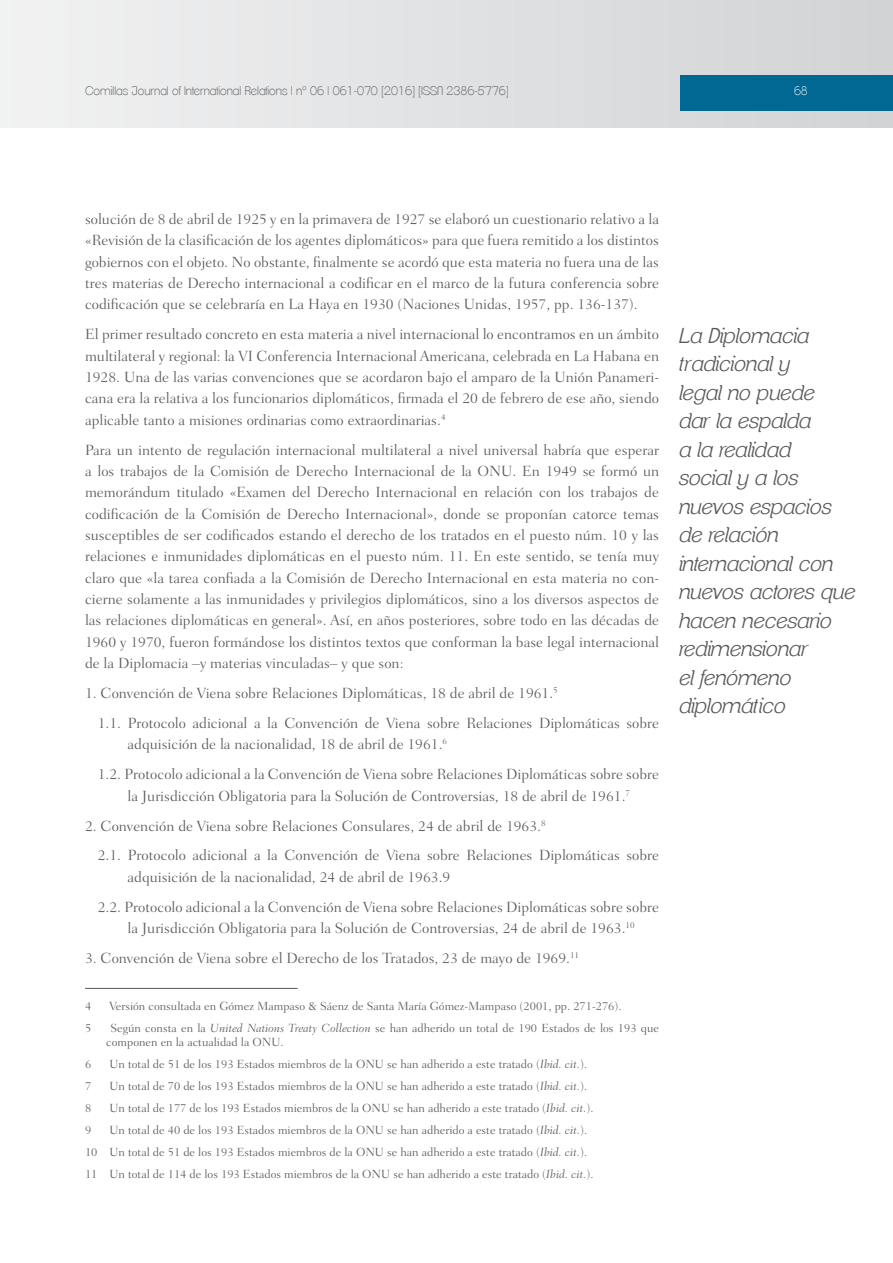
<style>
.page{position:relative;width:893px;height:1263px;background:#fff}
.page>*{position:absolute;margin:0;border:0;box-sizing:border-box;transform-origin:0 0}
.t1{font:italic 300 21px/28.5px "Clemente P Daf";color:#58595b}
.t2{font:300 15px/21.3px "Fairfield LH";color:#58595b}
.t3{font:300 12px/22px "Fairfield LH";color:#58595b}
.t4{font:200 12px "Clemente P Dac";color:#58595b}
.t5{font:200 12px "Clemente P Dac";color:#fff}
.s1{font-style:italic}
</style>
<div class="page">
<div style="left:0;top:0;width:893px;height:128px;background:linear-gradient(to right,#f1f2f2,#d1d3d4)"></div>
<div style="left:680px;top:75px;width:213px;height:36px;background:#006892"></div>
<hr style="left:85px;top:988px;width:213px;height:1px;background:#58595b">
<p class="t4" style="left:85px;top:83px;width:425px">Comillas Journal of International Relations | nº 06 | 061-070 [2016] [ISSN 2386-5776]</p>
<p class="t5" style="left:794px;top:83px;width:15px">68</p>
<p class="t2" style="left:85px;top:208px;width:576px;text-align:justify">solución de 8 de abril de 1925 y en la primavera de 1927 se elaboró un cuestionario relativo a la «Revisión de la clasificación de los agentes diplomáticos» para que fuera remitido a los distintos gobiernos con el objeto. No obstante, finalmente se acordó que esta materia no fuera una de las tres materias de Derecho internacional a codificar en el marco de la futura conferencia sobre codificación que se celebraría en La Haya en 1930 (Naciones Unidas, 1957, pp. 136-137).</p>
<p class="t2" style="left:85px;top:324px;width:576px;text-align:justify">El primer resultado concreto en esta materia a nivel internacional lo encontramos en un ámbito multilateral y regional: la VI Conferencia Internacional Americana, celebrada en La Habana en 1928. Una de las varias convenciones que se acordaron bajo el amparo de la Unión Panameri&shy;cana era la relativa a los funcionarios diplomáticos, firmada el 20 de febrero de ese año, siendo aplicable tanto a misiones ordinarias como extraordinarias.<sup>4</sup></p>
<p class="t2" style="left:85px;top:439px;width:576px;text-align:justify">Para un intento de regulación internacional multilateral a nivel universal habría que esperar a los trabajos de la Comisión de Derecho Internacional de la ONU. En 1949 se formó un memorándum titulado «Examen del Derecho Internacional en relación con los trabajos de codificación de la Comisión de Derecho Internacional», donde se proponían catorce temas susceptibles de ser codificados estando el derecho de los tratados en el puesto núm. 10 y las relaciones e inmunidades diplomáticas en el puesto núm. 11. En este sentido, se tenía muy claro que «la tarea confiada a la Comisión de Derecho Internacional en esta materia no con&shy;cierne solamente a las inmunidades y privilegios diplomáticos, sino a los diversos aspectos de las relaciones diplomáticas en general». Así, en años posteriores, sobre todo en las décadas de 1960 y 1970, fueron formándose los distintos textos que conforman la base legal internacional de la Diplomacia –y materias vinculadas– y que son:</p>
<p class="t2" style="left:98px;top:678px;width:563px;line-height:30px;text-indent:-13px">1. Convención de Viena sobre Relaciones Diplomáticas, 18 de abril de 1961.<sup>5<br></sup>1.1. Protocolo adicional a la Convención de Viena sobre Relaciones Diplomáticas sobre</p>
<p class="t2" style="left:98px;top:729px;width:563px;line-height:29.8px;text-indent:30px">adquisición de la nacionalidad, 18 de abril de 1961.<sup>6<br></sup>1.2. Protocolo adicional a la Convención de Viena sobre Relaciones Diplomáticas sobre sobre</p>
<p class="t2" style="left:128px;top:785px;width:504px">la Jurisdicción Obligatoria para la Solución de Controversias, 18 de abril de 1961.<sup>7</sup></p>
<p class="t2" style="left:98px;top:811px;width:563px;line-height:29.8px;text-indent:-13px">2. Convención de Viena sobre Relaciones Consulares, 24 de abril de 1963.<sup>8<br></sup>2.1. Protocolo adicional a la Convención de Viena sobre Relaciones Diplomáticas sobre</p>
<p class="t2" style="left:98px;top:862px;width:563px;line-height:29.8px;text-indent:30px">adquisición de la nacionalidad, 24 de abril de 1963.9<br>2.2. Protocolo adicional a la Convención de Viena sobre Relaciones Diplomáticas sobre sobre</p>
<p class="t2" style="left:128px;top:917px;width:509px">la Jurisdicción Obligatoria para la Solución de Controversias, 24 de abril de 1963.<sup>10</sup></p>
<p class="t2" style="left:85px;top:947px;width:496px">3. Convención de Viena sobre el Derecho de los Tratados, 23 de mayo de 1969.<sup>11</sup></p>
<p class="t3" style="left:85px;top:995px;width:8px">4</p>
<p class="t3" style="left:109px;top:995px;width:514px">Versión consultada en Gómez Mampaso &amp; Sáenz de Santa María Gómez-Mampaso (2001, pp. 271-276).</p>
<p class="t3" style="left:85px;top:1017px;width:8px">5</p>
<p class="t3" style="left:106px;top:1022px;width:554px;line-height:13.5px;text-indent:4px">Según consta en la <span class="s1">United Nations Treaty Collection</span> se han adherido un total de 190 Estados de los 193 que componen en la actualidad la ONU.</p>
<p class="t3" style="left:85px;top:1053px;width:8px">6</p>
<p class="t3" style="left:109px;top:1053px;width:479px">Un total de 51 de los 193 Estados miembros de la ONU se han adherido a este tratado (<span class="s1">Ibid. cit.</span>).</p>
<p class="t3" style="left:85px;top:1075px;width:8px">7</p>
<p class="t3" style="left:109px;top:1075px;width:479px">Un total de 70 de los 193 Estados miembros de la ONU se han adherido a este tratado (<span class="s1">Ibid. cit.</span>).</p>
<p class="t3" style="left:85px;top:1097px;width:8px">8</p>
<p class="t3" style="left:109px;top:1097px;width:486px">Un total de 177 de los 193 Estados miembros de la ONU se han adherido a este tratado (<span class="s1">Ibid. cit.</span>).</p>
<p class="t3" style="left:85px;top:1119px;width:8px">9</p>
<p class="t3" style="left:85px;top:1119px;width:510px;text-indent:24px">Un total de 40 de los 193 Estados miembros de la ONU se han adherido a este tratado (<span class="s1">Ibid. cit.</span>).<br>10 Un total de 51 de los 193 Estados miembros de la ONU se han adherido a este tratado (<span class="s1">Ibid. cit.</span>).<br>11 Un total de 114 de los 193 Estados miembros de la ONU se han adherido a este tratado (<span class="s1">Ibid. cit.</span>).</p>
<h1 class="t1" style="left:680px;top:321px;width:178px">La Diplomacia tradicional y<br>legal no puede<br>dar la espalda<br>a la realidad<br>social y a los nuevos espacios de relación internacional con nuevos actores que hacen necesario redimensionar<br>el fenómeno diplomático</h1>
</div>
